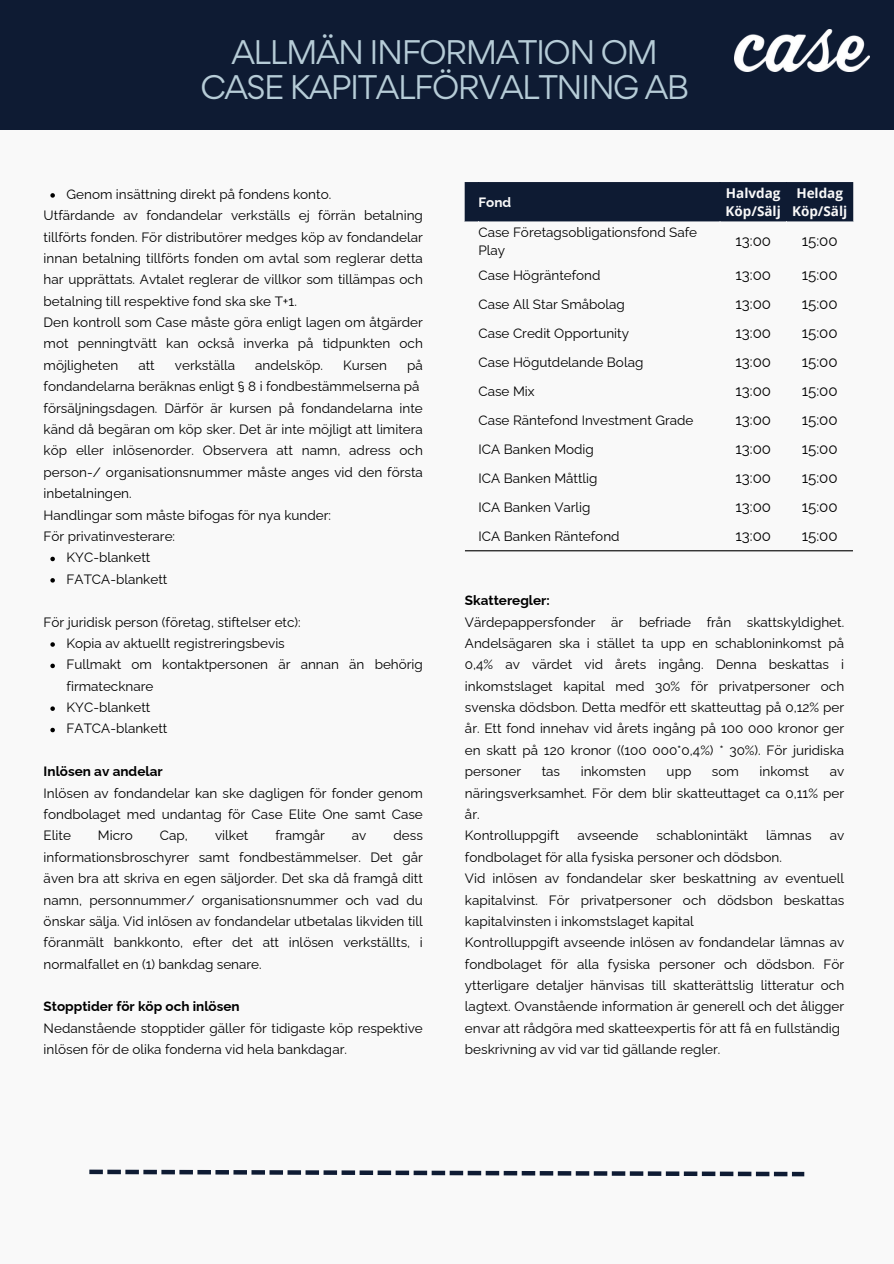
<style>
.page{position:relative;width:894px;height:1264px;background:#fff}
.page>*{position:absolute;margin:0;border:0;box-sizing:border-box;transform-origin:0 0}
.t1{font:30.45px/34.8px "Gordita";letter-spacing:-.05em;color:#b6ccd7;text-align:center}
.t2{font:15px "Raleway";color:#000}
.t3{font:13.5px/21.3px "Raleway";color:#000}
.t4{font:700 13.5px "Raleway";color:#000}
.t5{font:700 13.5px/18px "Open Sans";color:#f9f9f9}
.t6{font:700 13.5px "Raleway";color:#f9f9f9}
</style>
<div class="page">
<div style="left:0;top:0;width:893px;height:1263px;background:#f9f9f9"></div>
<div style="left:0;top:0;width:893px;height:130px;background:#0e1b33"></div>
<img style="left:734px;top:30px;width:135px;height:41px">
<svg style="left:89px;top:1169px;width:715px;height:7px"></svg>
<svg style="left:50px;top:193px;width:5px;height:5px"></svg>
<svg style="left:50px;top:556px;width:5px;height:5px"></svg>
<svg style="left:50px;top:578px;width:5px;height:4px"></svg>
<svg style="left:50px;top:642px;width:5px;height:4px"></svg>
<svg style="left:50px;top:663px;width:5px;height:5px"></svg>
<svg style="left:50px;top:706px;width:5px;height:5px"></svg>
<svg style="left:50px;top:727px;width:5px;height:5px"></svg>
<div style="left:465px;top:182px;width:388px;height:39px;background:#0e1b33"></div>
<hr style="left:465px;top:550px;width:387px;height:1px;background:#000">
<h1 class="t1" style="left:200px;top:35px;width:490px">ALLMÄN INFORMATION OM<br>CASE KAPITALFÖRVALTNING AB</h1>
<p class="t3" style="left:44px;top:183px;width:380px;text-indent:23px">Genom insättning direkt på fondens konto.<br>Utfärdande av fondandelar verkställs ej förrän betalning tillförts fonden. För distributörer medges köp av fondandelar innan betalning tillförts fonden om avtal som reglerar detta har upprättats. Avtalet reglerar de villkor som tillämpas och betalning till respektive fond ska ske T+1.<br>Den kontroll som Case måste göra enligt lagen om åtgärder mot penningtvätt kan också inverka på tidpunkten och möjligheten</p>
<p class="t3" style="left:138px;top:354px;width:18px">att</p>
<p class="t3" style="left:175px;top:354px;width:62px">verkställa</p>
<p class="t3" style="left:255px;top:354px;width:69px">andelsköp.</p>
<p class="t3" style="left:343px;top:354px;width:45px">Kursen</p>
<p class="t3" style="left:407px;top:354px;width:17px">på</p>
<p class="t3" style="left:44px;top:376px;width:377px">fondandelarna beräknas enligt § 8 i fondbestämmelserna på</p>
<p class="t3" style="left:44px;top:397px;width:380px">försäljningsdagen. Därför är kursen på fondandelarna inte</p>
<p class="t3" style="left:44px;top:418px;width:380px">känd då begäran om köp sker. Det är inte möjligt att limitera</p>
<p class="t3" style="left:44px;top:440px;width:380px">köp eller inlösenorder. Observera att namn, adress och</p>
<p class="t3" style="left:44px;top:461px;width:380px">person-/ organisationsnummer måste anges vid den första</p>
<p class="t3" style="left:44px;top:483px;width:89px">inbetalningen.</p>
<p class="t3" style="left:44px;top:504px;width:289px">Handlingar som måste bifogas för nya kunder:</p>
<p class="t3" style="left:44px;top:525px;width:133px">För privatinvesterare:</p>
<p class="t3" style="left:67px;top:547px;width:85px">KYC-blankett</p>
<p class="t3" style="left:67px;top:568px;width:102px">FATCA-blankett</p>
<p class="t3" style="left:67px;top:611px;width:358px;text-indent:-23px">För juridisk person (företag, stiftelser etc):<br>Kopia av aktuellt registreringsbevis<br>Fullmakt om kontaktpersonen är annan än behörig firmatecknare<br>KYC-blankett<br>FATCA-blankett</p>
<p class="t4" style="left:44px;top:763px;width:120px">Inlösen av andelar</p>
<p class="t3" style="left:44px;top:782px;width:380px;text-align:justify">Inlösen av fondandelar kan ske dagligen för fonder genom fondbolaget med undantag för Case Elite One samt Case Elite</p>
<p class="t3" style="left:98px;top:825px;width:36px">Micro</p>
<p class="t3" style="left:160px;top:825px;width:29px">Cap,</p>
<p class="t3" style="left:215px;top:825px;width:35px">vilket</p>
<p class="t3" style="left:275px;top:825px;width:51px">framgår</p>
<p class="t3" style="left:352px;top:825px;width:16px">av</p>
<p class="t3" style="left:44px;top:825px;width:380px;text-align:justify;text-indent:350px">dess informationsbroschyrer samt fondbestämmelser. Det går även bra att skriva en egen säljorder. Det ska då framgå ditt namn, personnummer/ organisationsnummer och vad du önskar sälja. Vid inlösen av fondandelar utbetalas likviden till föranmält bankkonto, efter det att inlösen verkställts, i normalfallet en (1) bankdag senare.</p>
<p class="t4" style="left:44px;top:998px;width:197px">Stopptider för köp och inlösen</p>
<p class="t3" style="left:44px;top:1017px;width:380px">Nedanstående stopptider gäller för tidigaste köp respektive inlösen för de olika fonderna vid hela bankdagar.</p>
<p class="t6" style="left:478px;top:194px;width:34px">Fond</p>
<p class="t5" style="left:725px;top:184px;width:57px">Halvdag<br>Köp/Sälj</p>
<p class="t5" style="left:791px;top:184px;width:57px;text-align:center">Heldag<br>Köp/Sälj</p>
<p class="t3" style="left:478px;top:224px;width:220px;line-height:18px">Case Företagsobligationsfond Safe<br>Play</p>
<p class="t2" style="left:735px;top:232px;width:37px">13:00</p>
<p class="t2" style="left:801px;top:232px;width:37px">15:00</p>
<p class="t3" style="left:478px;top:265px;width:124px">Case Högräntefond</p>
<p class="t2" style="left:735px;top:266px;width:37px">13:00</p>
<p class="t2" style="left:801px;top:266px;width:37px">15:00</p>
<p class="t3" style="left:478px;top:294px;width:148px">Case All Star Småbolag</p>
<p class="t2" style="left:735px;top:295px;width:37px">13:00</p>
<p class="t2" style="left:801px;top:295px;width:37px">15:00</p>
<p class="t3" style="left:478px;top:323px;width:152px">Case Credit Opportunity</p>
<p class="t2" style="left:735px;top:324px;width:37px">13:00</p>
<p class="t2" style="left:801px;top:324px;width:37px">15:00</p>
<p class="t3" style="left:478px;top:352px;width:166px">Case Högutdelande Bolag</p>
<p class="t2" style="left:735px;top:353px;width:37px">13:00</p>
<p class="t2" style="left:801px;top:353px;width:37px">15:00</p>
<p class="t3" style="left:478px;top:381px;width:58px">Case Mix</p>
<p class="t2" style="left:735px;top:382px;width:37px">13:00</p>
<p class="t2" style="left:801px;top:382px;width:37px">15:00</p>
<p class="t3" style="left:478px;top:409px;width:216px">Case Räntefond Investment Grade</p>
<p class="t2" style="left:735px;top:411px;width:37px">13:00</p>
<p class="t2" style="left:801px;top:411px;width:37px">15:00</p>
<p class="t3" style="left:478px;top:438px;width:117px">ICA Banken Modig</p>
<p class="t2" style="left:735px;top:440px;width:37px">13:00</p>
<p class="t2" style="left:801px;top:440px;width:37px">15:00</p>
<p class="t3" style="left:478px;top:467px;width:120px">ICA Banken Måttlig</p>
<p class="t2" style="left:735px;top:469px;width:37px">13:00</p>
<p class="t2" style="left:801px;top:469px;width:37px">15:00</p>
<p class="t3" style="left:478px;top:496px;width:114px">ICA Banken Varlig</p>
<p class="t2" style="left:735px;top:498px;width:37px">13:00</p>
<p class="t2" style="left:801px;top:498px;width:37px">15:00</p>
<p class="t3" style="left:478px;top:525px;width:143px">ICA Banken Räntefond</p>
<p class="t2" style="left:735px;top:527px;width:37px">13:00</p>
<p class="t2" style="left:801px;top:527px;width:37px">15:00</p>
<p class="t4" style="left:465px;top:592px;width:86px">Skatteregler:</p>
<p class="t3" style="left:465px;top:611px;width:380px;text-align:justify">Värdepappersfonder är befriade från skattskyldighet.<br>Andelsägaren ska i stället ta upp en schabloninkomst på 0,4% av värdet vid årets ingång. Denna beskattas i inkomstslaget kapital med 30% för privatpersoner och svenska dödsbon. Detta medför ett skatteuttag på 0,12% per år. Ett fond innehav vid årets ingång på 100 000 kronor ger en skatt på 120 kronor ((100 000*0,4%) * 30%). För juridiska personer</p>
<p class="t3" style="left:541px;top:760px;width:20px">tas</p>
<p class="t3" style="left:580px;top:760px;width:67px">inkomsten</p>
<p class="t3" style="left:666px;top:760px;width:26px">upp</p>
<p class="t3" style="left:711px;top:760px;width:28px">som</p>
<p class="t3" style="left:759px;top:760px;width:51px">inkomst</p>
<p class="t3" style="left:465px;top:760px;width:380px;text-indent:364px">av näringsverksamhet. För dem blir skatteuttaget ca 0,11% per år.<br>Kontrolluppgift</p>
<p class="t3" style="left:577px;top:825px;width:63px">avseende</p>
<p class="t3" style="left:656px;top:825px;width:93px">schablonintäkt</p>
<p class="t3" style="left:766px;top:825px;width:47px">lämnas</p>
<p class="t3" style="left:829px;top:825px;width:16px">av</p>
<p class="t3" style="left:465px;top:846px;width:380px">fondbolaget för alla fysiska personer och dödsbon.<br>Vid inlösen av fondandelar sker beskattning av eventuell kapitalvinst. För privatpersoner och dödsbon beskattas kapitalvinsten i inkomstslaget kapital<br>Kontrolluppgift avseende inlösen av fondandelar lämnas av fondbolaget för alla fysiska personer och dödsbon. För ytterligare detaljer hänvisas till skatterättslig litteratur och lagtext. Ovanstående information är generell och det åligger envar att rådgöra med skatteexpertis för att få en fullständig beskrivning av vid var tid gällande regler.</p>
</div>
